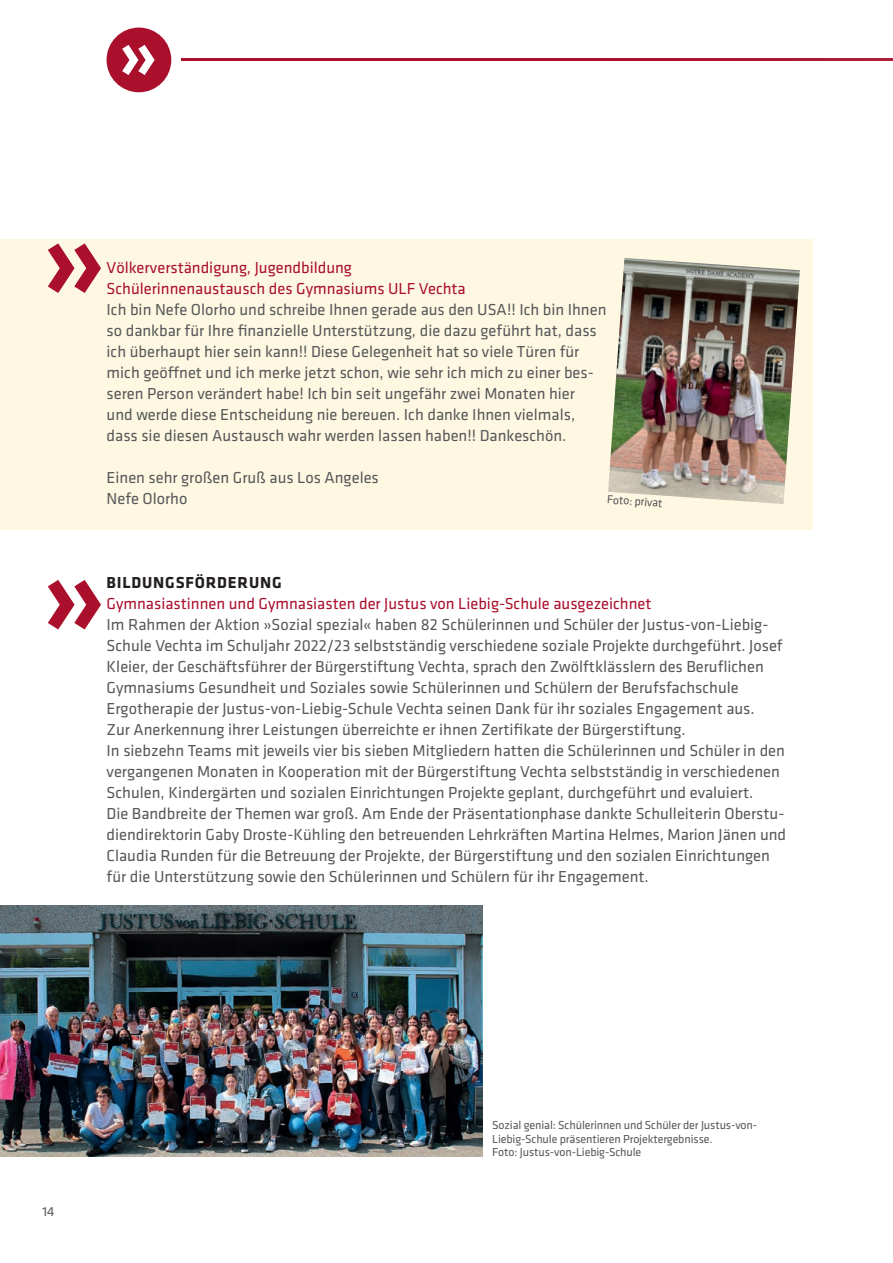
<style>
.page{position:relative;width:893px;height:1263px;background:#fff}
.page>*{position:absolute;margin:0;border:0;box-sizing:border-box;transform-origin:0 0}
.t1{font:16.5px/21px "Klavika";color:#57585a}
.t2{font:16.5px/21px "Klavika";color:#aa0f2b}
.t3{font:700 16.5px "Klavika";letter-spacing:.05em;color:#231f20}
.t4{font:13.5px "Klavika";color:#57585a}
.t5{font:12px/13.5px "Klavika";letter-spacing:-.01em;color:#57585a}
</style>
<div class="page">
<hr style="left:0;top:59px;width:893px;height:2px;background:#aa0f2b">
<div style="left:0;top:24px;width:180px;height:75px;background:#fff"></div>
<svg style="left:107px;top:28px;width:64px;height:64px"></svg>
<div style="left:0;top:239px;width:813px;height:291px;background:#fef8e2"></div>
<img style="left:608px;top:258px;width:192px;height:246px">
<img style="left:0;top:906px;width:483px;height:251px">
<svg style="left:48px;top:243px;width:53px;height:50px"></svg>
<svg style="left:48px;top:580px;width:53px;height:49px"></svg>
<p class="t2" style="left:107px;top:257px;width:361px">Völkerverständigung, Jugendbildung<br>Schülerinnenaustausch des Gymnasiums ULF Vechta</p>
<p class="t1" style="left:107px;top:299px;width:501px">Ich bin Nefe Olorho und schreibe Ihnen gerade aus den USA!! Ich bin Ihnen so dankbar für Ihre finanzielle Unterstützung, die dazu geführt hat, dass ich überhaupt hier sein kann!! Diese Gelegenheit hat so viele Türen für mich geöffnet und ich merke jetzt schon, wie sehr ich mich zu einer bes&shy;seren Person verändert habe! Ich bin seit ungefähr zwei Monaten hier<br>und werde diese Entscheidung nie bereuen. Ich danke Ihnen vielmals, dass sie diesen Austausch wahr werden lassen haben!! Dankeschön.</p>
<p class="t1" style="left:107px;top:467px;width:274px">Einen sehr großen Gruß aus Los Angeles<br>Nefe Olorho</p>
<p class="t5" style="left:608px;top:492px;width:57px;rotate:4deg">Foto: privat</p>
<p class="t3" style="left:107px;top:571px;width:177px">BILDUNGSFÖRDERUNG</p>
<p class="t2" style="left:107px;top:593px;width:546px">Gymnasiastinnen und Gymnasiasten der Justus von Liebig-Schule ausgezeichnet</p>
<p class="t1" style="left:107px;top:614px;width:681px">Im Rahmen der Aktion »Sozial spezial« haben 82 Schülerinnen und Schüler der Justus-von-Liebig-Schule Vechta im Schuljahr 2022/23 selbstständig verschiedene soziale Projekte durchgeführt. Josef Kleier, der Geschäftsführer der Bürgerstiftung Vechta, sprach den Zwölftklässlern des Beruflichen Gymnasiums Gesundheit und Soziales sowie Schülerinnen und Schülern der Berufsfachschule Ergotherapie der Justus-von-Liebig-Schule Vechta seinen Dank für ihr soziales Engagement aus.<br>Zur Anerkennung ihrer Leistungen überreichte er ihnen Zertifikate der Bürgerstiftung.<br>In siebzehn Teams mit jeweils vier bis sieben Mitgliedern hatten die Schülerinnen und Schüler in den vergangenen Monaten in Kooperation mit der Bürgerstiftung Vechta selbstständig in verschiedenen Schulen, Kindergärten und sozialen Einrichtungen Projekte geplant, durchgeführt und evaluiert.<br>Die Bandbreite der Themen war groß. Am Ende der Präsentationphase dankte Schulleiterin Oberstu&shy;diendirektorin Gaby Droste-Kühling den betreuenden Lehrkräften Martina Helmes, Marion Jänen und Claudia Runden für die Betreuung der Projekte, der Bürgerstiftung und den sozialen Einrichtungen für die Unterstützung sowie den Schülerinnen und Schülern für ihr Engagement.</p>
<p class="t4" style="left:43px;top:1202px;width:13px">14</p>
<p class="t5" style="left:492px;top:1118px;width:267px">Sozial genial: Schülerinnen und Schüler der Justus-von-<br>Liebig-Schule präsentieren Projektergebnisse.<br>Foto: Justus-von-Liebig-Schule</p>
</div>
